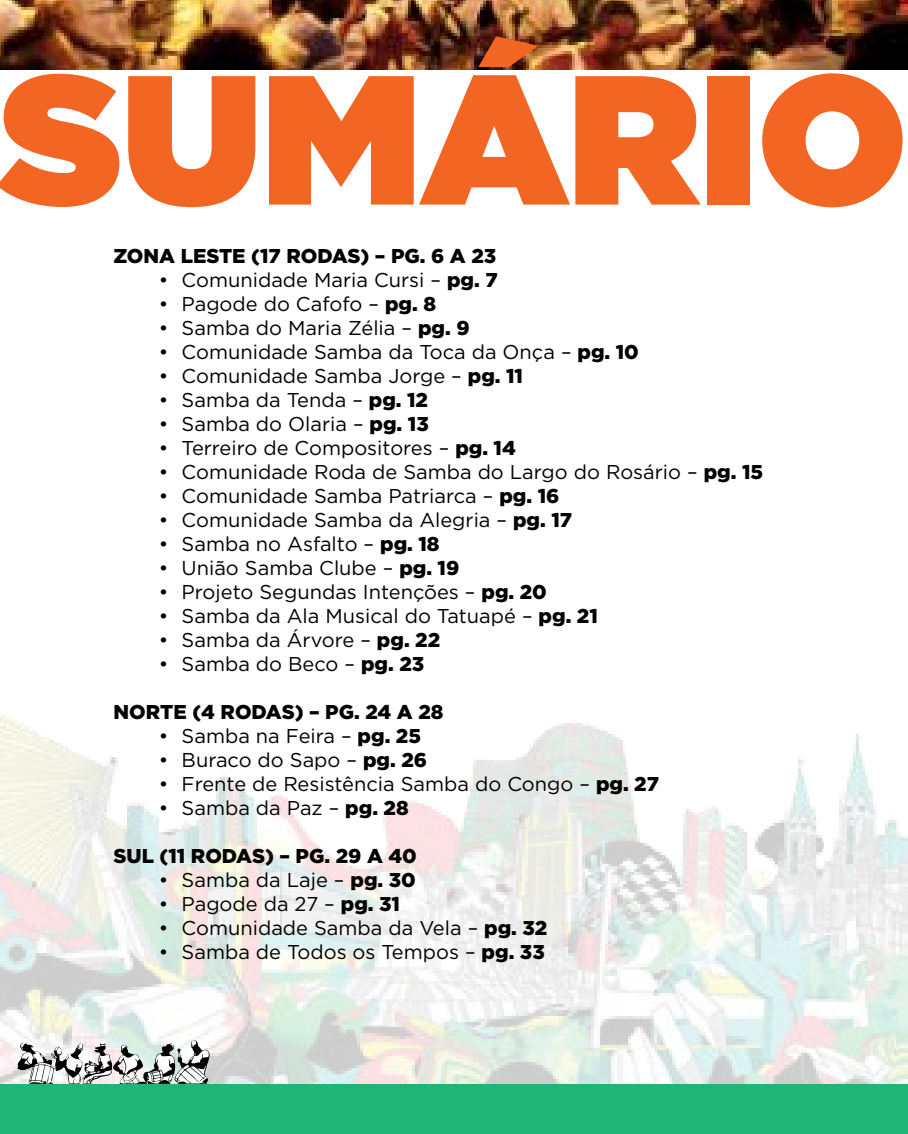
<style>
.page{position:relative;width:908px;height:1134px;background:#fff}
.page>*{position:absolute;margin:0;border:0;box-sizing:border-box;transform-origin:0 0}
.t1{font:900 183.6px "Gotham";color:#f26522}
.t2{font:20px "Gotham";color:#000}
.t3{font:900 20px "Gotham";color:#000}
.s1{font-weight:900}
</style>
<div class="page">
<img style="left:0;top:714px;width:907px;height:370px">
<div style="left:0;top:1084px;width:907px;height:50px;background:#1fb579"></div>
<svg style="left:17px;top:1040px;width:193px;height:44px"></svg>
<img style="left:0;top:0;width:907px;height:69px">
<h1 class="t1" style="left:0;top:8px;width:908px">SUMÁRIO</h1>
<p class="t3" style="left:113px;top:242px;width:384px">ZONA LESTE (17 RODAS) – PG. 6 A 23</p>
<p class="t2" style="left:159px;top:267px;width:340px">• Comunidade Maria Cursi – <span class="s1">pg. 7</span></p>
<p class="t2" style="left:159px;top:291px;width:278px">• Pagode do Cafofo – <span class="s1">pg. 8</span></p>
<p class="t2" style="left:159px;top:315px;width:312px">• Samba do Maria Zélia – <span class="s1">pg. 9</span></p>
<p class="t2" style="left:159px;top:339px;width:481px">• Comunidade Samba da Toca da Onça – <span class="s1">pg. 10</span></p>
<p class="t2" style="left:159px;top:363px;width:365px">• Comunidade Samba Jorge – <span class="s1">pg. 11</span></p>
<p class="t2" style="left:159px;top:387px;width:270px">• Samba da Tenda – <span class="s1">pg. 12</span></p>
<p class="t2" style="left:159px;top:411px;width:271px">• Samba do Olaria – <span class="s1">pg. 13</span></p>
<p class="t2" style="left:159px;top:435px;width:358px">• Terreiro de Compositores – <span class="s1">pg. 14</span></p>
<p class="t2" style="left:159px;top:459px;width:605px">• Comunidade Roda de Samba do Largo do Rosário – <span class="s1">pg. 15</span></p>
<p class="t2" style="left:159px;top:483px;width:402px">• Comunidade Samba Patriarca – <span class="s1">pg. 16</span></p>
<p class="t2" style="left:159px;top:507px;width:414px">• Comunidade Samba da Alegria – <span class="s1">pg. 17</span></p>
<p class="t2" style="left:159px;top:531px;width:282px">• Samba no Asfalto – <span class="s1">pg. 18</span></p>
<p class="t2" style="left:159px;top:555px;width:302px">• União Samba Clube – <span class="s1">pg. 19</span></p>
<p class="t2" style="left:159px;top:579px;width:389px">• Projeto Segundas Intenções – <span class="s1">pg. 20</span></p>
<p class="t2" style="left:159px;top:603px;width:440px">• Samba da Ala Musical do Tatuapé – <span class="s1">pg. 21</span></p>
<p class="t2" style="left:159px;top:627px;width:283px">• Samba da Árvore – <span class="s1">pg. 22</span></p>
<p class="t2" style="left:159px;top:651px;width:267px">• Samba do Beco – <span class="s1">pg. 23</span></p>
<p class="t3" style="left:113px;top:698px;width:331px">NORTE (4 RODAS) – PG. 24 A 28</p>
<p class="t2" style="left:159px;top:723px;width:263px">• Samba na Feira – <span class="s1">pg. 25</span></p>
<p class="t2" style="left:159px;top:747px;width:269px">• Buraco do Sapo – <span class="s1">pg. 26</span></p>
<p class="t2" style="left:159px;top:771px;width:501px">• Frente de Resistência Samba do Congo – <span class="s1">pg. 27</span></p>
<p class="t2" style="left:159px;top:795px;width:251px">• Samba da Paz – <span class="s1">pg. 28</span></p>
<p class="t3" style="left:113px;top:842px;width:305px">SUL (11 RODAS) – PG. 29 A 40</p>
<p class="t2" style="left:159px;top:867px;width:258px">• Samba da Laje – <span class="s1">pg. 30</span></p>
<p class="t2" style="left:159px;top:891px;width:242px">• Pagode da 27 – <span class="s1">pg. 31</span></p>
<p class="t2" style="left:159px;top:915px;width:390px">• Comunidade Samba da Vela – <span class="s1">pg. 32</span></p>
<p class="t2" style="left:159px;top:939px;width:387px">• Samba de Todos os Tempos – <span class="s1">pg. 33</span></p>
</div>
